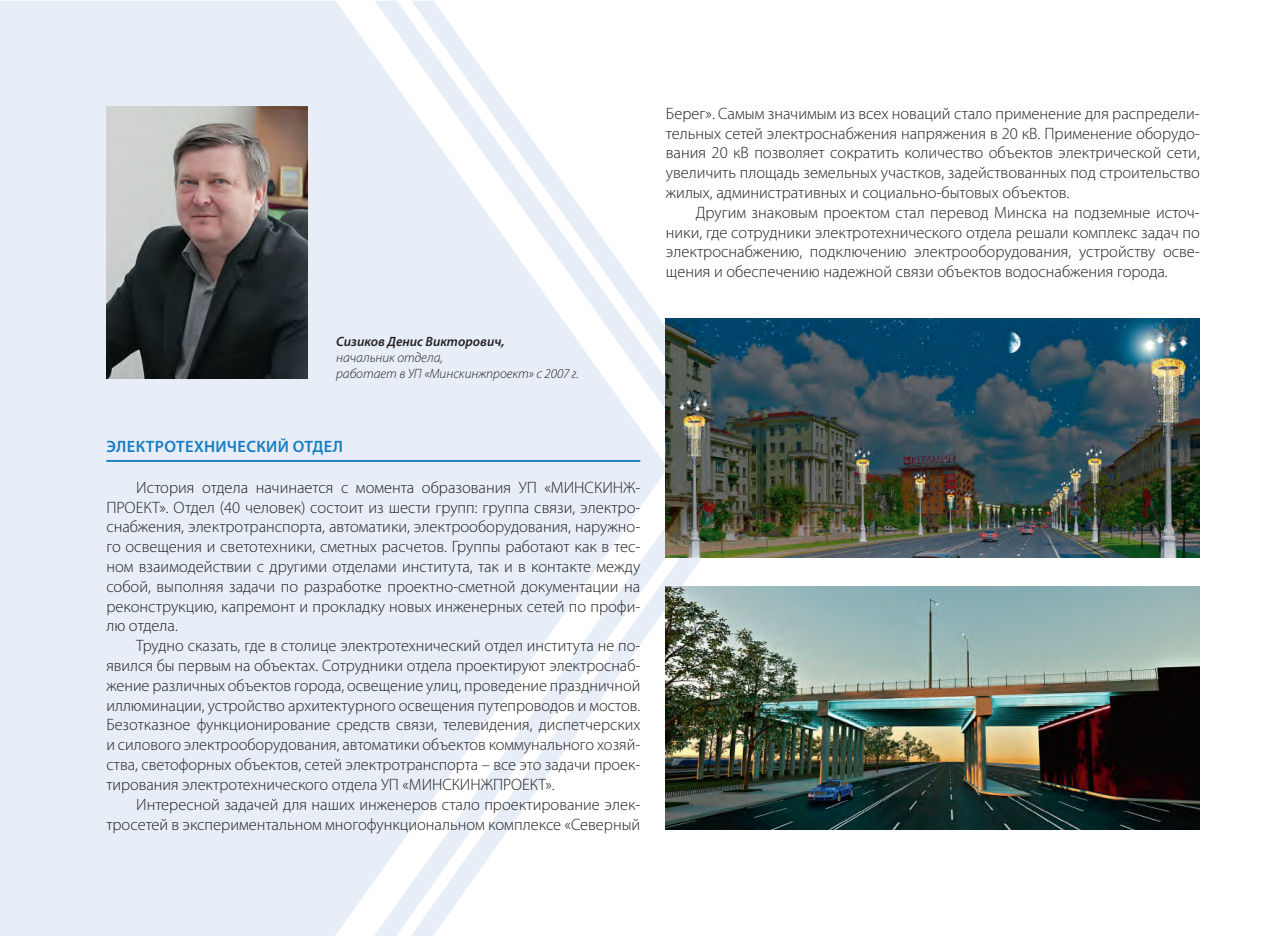
<style>
.page{position:relative;width:1285px;height:936px;background:#fff}
.page>*{position:absolute;margin:0;border:0;box-sizing:border-box;transform-origin:0 0}
.t1{font:300 16.5px/19.8px "Myriad Pro";color:#231f20;text-align:justify}
.t2{font:600 16.5px "Myriad Pro";letter-spacing:.02em;color:#177dc2}
.t3{font:italic 300 13.5px/16.2px "Myriad Pro";color:#231f20}
.t4{font:italic 600 13.5px "Myriad Pro";color:#231f20}
</style>
<div class="page">
<div style="left:0;top:1px;width:374px;height:934px;background:#e8eef8"></div>
<svg style="left:374px;top:1px;width:355px;height:934px;fill:#e8eef8"></svg>
<hr style="left:106px;top:460px;width:534px;height:1px;background:#177dc2">
<hr style="left:106px;top:461px;width:534px;height:1px;background:#177dc2">
<img style="left:106px;top:106px;width:201px;height:272px">
<img style="left:665px;top:318px;width:534px;height:239px">
<img style="left:665px;top:586px;width:534px;height:243px">
<p class="t4" style="left:336px;top:333px;width:170px">Сизиков Денис Викторович,</p>
<p class="t3" style="left:336px;top:349px;width:244px">начальник отдела,<br>работает в УП «Минскинжпроект» с 2007 г.</p>
<p class="t2" style="left:106px;top:435px;width:238px">ЭЛЕКТРОТЕХНИЧЕСКИЙ ОТДЕЛ</p>
<p class="t1" style="left:106px;top:477px;width:535px;text-indent:30px">История отдела начинается с момента образования УП «МИНСКИНЖ-ПРОЕКТ». Отдел (40 человек) состоит из шести групп: группа связи, электро&shy;снабжения, электротранспорта, автоматики, электрооборудования, наружно&shy;го освещения и светотехники, сметных расчетов. Группы работают как в тес&shy;ном взаимодействии с другими отделами института, так и в контакте между собой, выполняя задачи по разработке проектно-сметной документации на реконструкцию, капремонт и прокладку новых инженерных сетей по профи&shy;лю отдела.</p>
<p class="t1" style="left:106px;top:636px;width:535px;text-indent:30px">Трудно сказать, где в столице электротехнический отдел института не по&shy;явился бы первым на объектах. Сотрудники отдела проектируют электроснаб&shy;жение различных объектов города, освещение улиц, проведение праздничной иллюминации, устройство архитектурного освещения путепроводов и мостов.<br>Безотказное функционирование средств связи, телевидения, диспетчерских и силового электрооборудования, автоматики объектов коммунального хозяй&shy;ства, светофорных объектов, сетей электротранспорта – все это задачи проек&shy;тирования электротехнического отдела УП «МИНСКИНЖПРОЕКТ».</p>
<p class="t1" style="left:106px;top:794px;width:535px;text-align:right">Интересной задачей для наших инженеров стало проектирование элек&shy;тросетей в экспериментальном многофункциональном комплексе «Северный</p>
<p class="t1" style="left:665px;top:104px;width:535px">Берег». Самым значимым из всех новаций стало применение для распредели&shy;тельных сетей электроснабжения напряжения в 20 кВ. Применение оборудо&shy;вания 20 кВ позволяет сократить количество объектов электрической сети, увеличить площадь земельных участков, задействованных под строительство жилых, административных и социально-бытовых объектов.</p>
<p class="t1" style="left:665px;top:203px;width:535px;text-indent:30px">Другим знаковым проектом стал перевод Минска на подземные источ&shy;ники, где сотрудники электротехнического отдела решали комплекс задач по электроснабжению, подключению электрооборудования, устройству осве&shy;щения и обеспечению надежной связи объектов водоснабжения города.</p>
</div>
